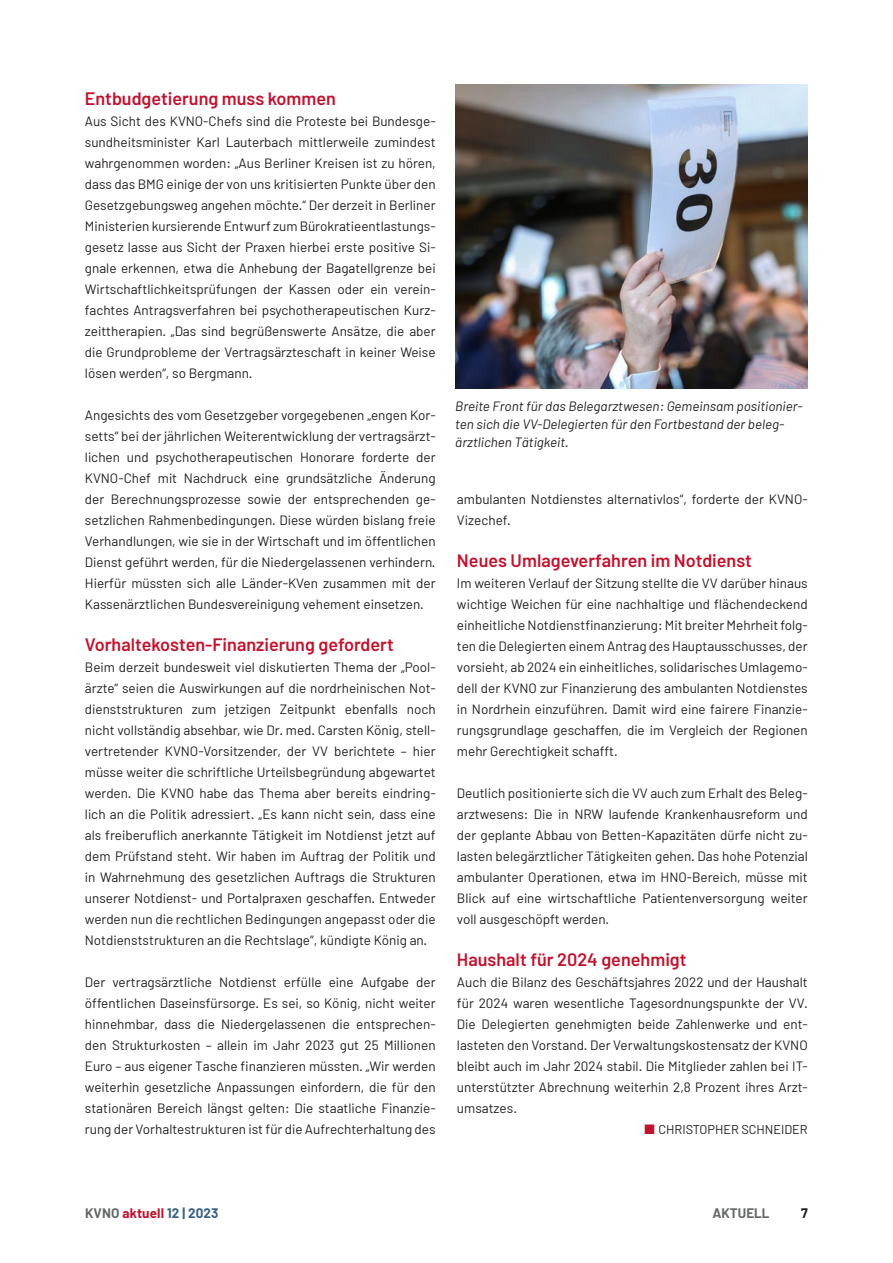
<style>
.page{position:relative;width:893px;height:1263px;background:#fff}
.page>*{position:absolute;margin:0;border:0;box-sizing:border-box;transform-origin:0 0}
.KVNO_H2_Zwischenhead{font:600 18px "Barlow";color:#c0142e}
.KVNO_p{font:13.5px/21px "Barlow";color:#231f20;text-align:justify}
.KVNO_BU{font:italic 13.5px/18px "Barlow";color:#231f20}
.t1{font:700 13.5px "Barlow";letter-spacing:.01em;color:#c0142e}
.t2{font:700 13.5px "Barlow";color:#676969}
.t3{font:700 13.5px "Barlow";color:#231f20}
.KVNO_Autor{font:12.75px "Barlow";color:#231f20}
.s1{color:#c0142e}
.s2{color:#676969}
.s3{color:#396184}
</style>
<div class="page">
<img style="left:456px;top:84px;width:352px;height:305px">
<p class="KVNO_H2_Zwischenhead" style="left:85px;top:87px;width:253px">Entbudgetierung muss kommen</p>
<p class="KVNO_p" style="left:85px;top:110px;width:352px">Aus Sicht des KVNO-Chefs sind die Proteste bei Bundesge&shy;sundheitsminister Karl Lauterbach mittlerweile zumindest wahrgenommen worden: „Aus Berliner Kreisen ist zu hören, dass das BMG einige der von uns kritisierten Punkte über den Gesetzgebungsweg angehen möchte.“ Der derzeit in Berliner Ministerien kursierende Entwurf zum Bürokratieentlastungs&shy;gesetz lasse aus Sicht der Praxen hierbei erste positive Si&shy;gnale erkennen, etwa die Anhebung der Bagatellgrenze bei Wirtschaftlichkeitsprüfungen der Kassen oder ein verein&shy;fachtes Antragsverfahren bei psychotherapeutischen Kurz&shy;zeittherapien. „Das sind begrüßenswerte Ansätze, die aber die Grundprobleme der Vertragsärzteschaft in keiner Weise lösen werden“, so Bergmann.</p>
<p class="KVNO_p" style="left:85px;top:404px;width:352px">Angesichts des vom Gesetzgeber vorgegebenen „engen Kor&shy;setts“ bei der jährlichen Weiterentwicklung der vertragsärzt&shy;lichen und psychotherapeutischen Honorare forderte der KVNO-Chef mit Nachdruck eine grundsätzliche Änderung der Berechnungsprozesse sowie der entsprechenden ge&shy;setzlichen Rahmenbedingungen. Diese würden bislang freie Verhandlungen, wie sie in der Wirtschaft und im öffentlichen Dienst geführt werden, für die Niedergelassenen verhindern.<br>Hierfür müssten sich alle Länder-KVen zusammen mit der Kassenärztlichen Bundesvereinigung vehement einsetzen.</p>
<p class="KVNO_H2_Zwischenhead" style="left:85px;top:633px;width:311px">Vorhaltekosten-Finanzierung gefordert</p>
<p class="KVNO_p" style="left:85px;top:656px;width:352px">Beim derzeit bundesweit viel diskutierten Thema der „Pool&shy;ärzte“ seien die Auswirkungen auf die nordrheinischen Not&shy;dienststrukturen zum jetzigen Zeitpunkt ebenfalls noch nicht vollständig absehbar, wie Dr. med. Carsten König, stell&shy;vertretender KVNO-Vorsitzender, der VV berichtete – hier müsse weiter die schriftliche Urteilsbegründung abgewartet werden. Die KVNO habe das Thema aber bereits eindring&shy;lich an die Politik adressiert. „Es kann nicht sein, dass eine als freiberuflich anerkannte Tätigkeit im Notdienst jetzt auf dem Prüfstand steht. Wir haben im Auftrag der Politik und in Wahrnehmung des gesetzlichen Auftrags die Strukturen unserer Notdienst- und Portalpraxen geschaffen. Entweder werden nun die rechtlichen Bedingungen angepasst oder die Notdienststrukturen an die Rechtslage“, kündigte König an.</p>
<p class="KVNO_p" style="left:85px;top:971px;width:352px">Der vertragsärztliche Notdienst erfülle eine Aufgabe der öffentlichen Daseinsfürsorge. Es sei, so König, nicht weiter hinnehmbar, dass die Niedergelassenen die entsprechen&shy;den Strukturkosten – allein im Jahr 2023 gut 25 Millionen Euro – aus eigener Tasche finanzieren müssten. „Wir werden weiterhin gesetzliche Anpassungen einfordern, die für den stationären Bereich längst gelten: Die staatliche Finanzie&shy;rung der Vorhaltestrukturen ist für die Aufrechterhaltung des</p>
<p class="KVNO_BU" style="left:455px;top:396px;width:349px">Breite Front für das Belegarztwesen: Gemeinsam positionier&shy;ten sich die VV-Delegierten für den Fortbestand der beleg&shy;ärztlichen Tätigkeit.</p>
<p class="KVNO_p" style="left:457px;top:488px;width:352px">ambulanten Notdienstes alternativlos“, forderte der KVNO-<br>Vizechef.</p>
<p class="KVNO_H2_Zwischenhead" style="left:457px;top:549px;width:297px">Neues Umlageverfahren im Notdienst</p>
<p class="KVNO_p" style="left:457px;top:572px;width:352px">Im weiteren Verlauf der Sitzung stellte die VV darüber hinaus wichtige Weichen für eine nachhaltige und flächendeckend einheitliche Notdienstfinanzierung: Mit breiter Mehrheit folg&shy;ten die Delegierten einem Antrag des Hauptausschusses, der vorsieht, ab 2024 ein einheitliches, solidarisches Umlagemo&shy;dell der KVNO zur Finanzierung des ambulanten Notdienstes in Nordrhein einzuführen. Damit wird eine fairere Finanzie&shy;rungsgrundlage geschaffen, die im Vergleich der Regionen mehr Gerechtigkeit schafft.</p>
<p class="KVNO_p" style="left:457px;top:782px;width:352px">Deutlich positionierte sich die VV auch zum Erhalt des Beleg&shy;arztwesens: Die in NRW laufende Krankenhausreform und der geplante Abbau von Betten-Kapazitäten dürfe nicht zu&shy;lasten belegärztlicher Tätigkeiten gehen. Das hohe Potenzial ambulanter Operationen, etwa im HNO-Bereich, müsse mit Blick auf eine wirtschaftliche Patientenversorgung weiter voll ausgeschöpft werden.</p>
<p class="KVNO_H2_Zwischenhead" style="left:457px;top:948px;width:231px">Haushalt für 2024 genehmigt</p>
<p class="KVNO_p" style="left:457px;top:971px;width:352px">Auch die Bilanz des Geschäftsjahres 2022 und der Haushalt für 2024 waren wesentliche Tagesordnungspunkte der VV.<br>Die Delegierten genehmigten beide Zahlenwerke und ent&shy;lasteten den Vorstand. Der Verwaltungskostensatz der KVNO bleibt auch im Jahr 2024 stabil. Die Mitglieder zahlen bei IT&shy;unterstützter Abrechnung weiterhin 2,8 Prozent ihres Arzt&shy;umsatzes.</p>
<p class="KVNO_Autor" style="left:644px;top:1122px;width:166px"><span class="s1">■</span> CHRISTOPHER SCHNEIDER</p>
<p class="t1" style="left:85px;top:1205px;width:135px"><span class="s2">KVNO</span> aktuell <span class="s3">12 | 2023</span></p>
<p class="t2" style="left:712px;top:1205px;width:59px">AKTUELL</p>
<p class="t3" style="left:801px;top:1205px;width:8px">7</p>
</div>
